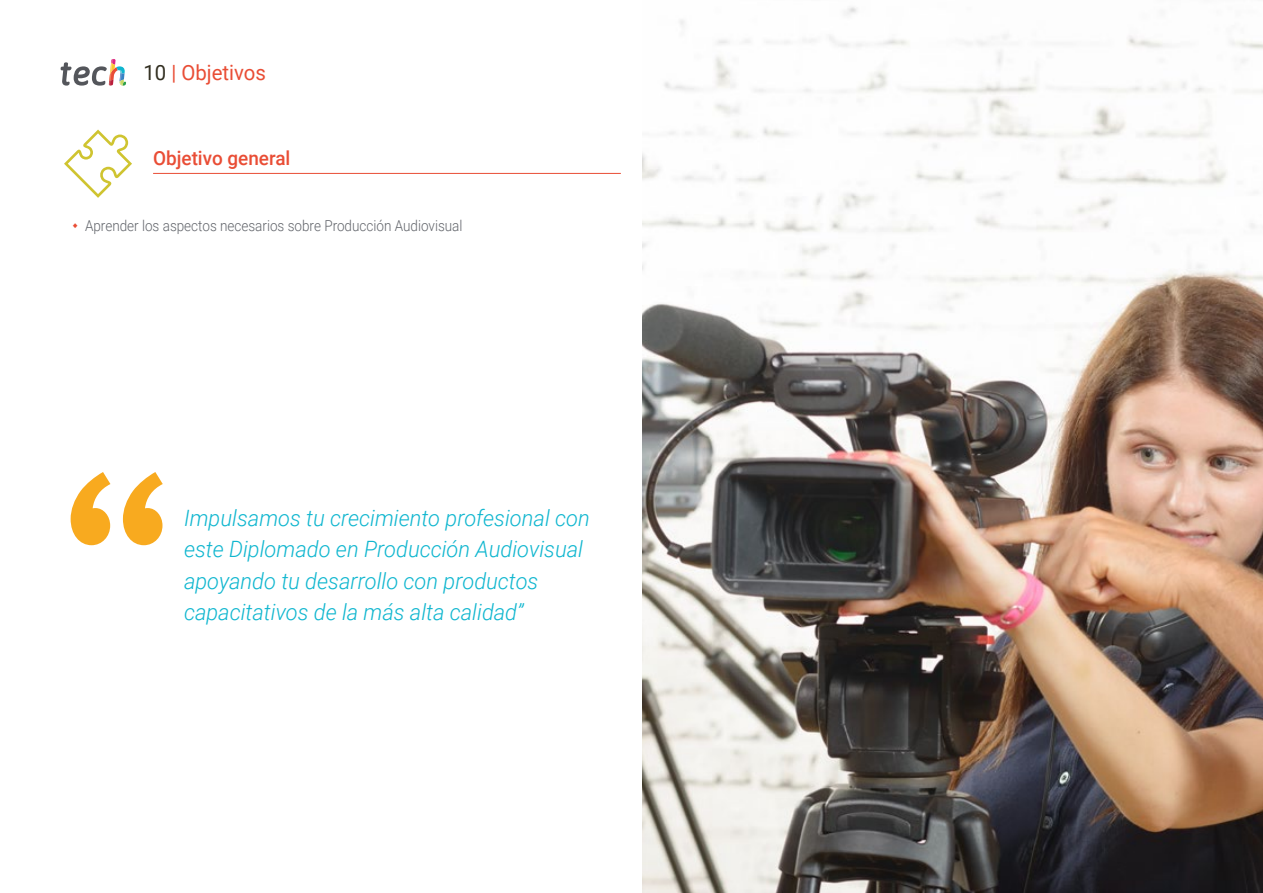
<style>
.page{position:relative;width:1263px;height:893px;background:#fff}
.page>*{position:absolute;margin:0;border:0;box-sizing:border-box;transform-origin:0 0}
.t1{font:italic 300 22.5px/31.5px "Roboto";color:#0fb6cf}
.t2{font:21px "Roboto";color:#e94d35}
.t3{font:500 19.5px "Roboto";color:#e94d35}
.t4{font:300 15px "Roboto";color:#61646a;scale:.9 1}
.s1{color:#312e20}
</style>
<div class="page">
<hr style="left:153px;top:173px;width:468px;height:1px;background:#e94d35">
<svg style="left:64px;top:130px;width:68px;height:68px"></svg>
<svg style="left:71px;top:472px;width:92px;height:73px"></svg>
<img style="left:642px;top:7px;width:621px;height:886px">
<svg style="left:61px;top:59px;width:65px;height:27px"></svg>
<p class="t2" style="left:144px;top:57px;width:124px"><span class="s1">10</span> | Objetivos</p>
<p class="t3" style="left:153px;top:144px;width:139px">Objetivo general</p>
<p class="t4" style="left:85px;top:215px;width:421px">Aprender los aspectos necesarios sobre Producción Audiovisual</p>
<p class="t1" style="left:184px;top:501px;width:407px">Impulsamos tu crecimiento profesional con este Diplomado en Producción Audiovisual apoyando tu desarrollo con productos capacitativos de la más alta calidad”</p>
</div>
